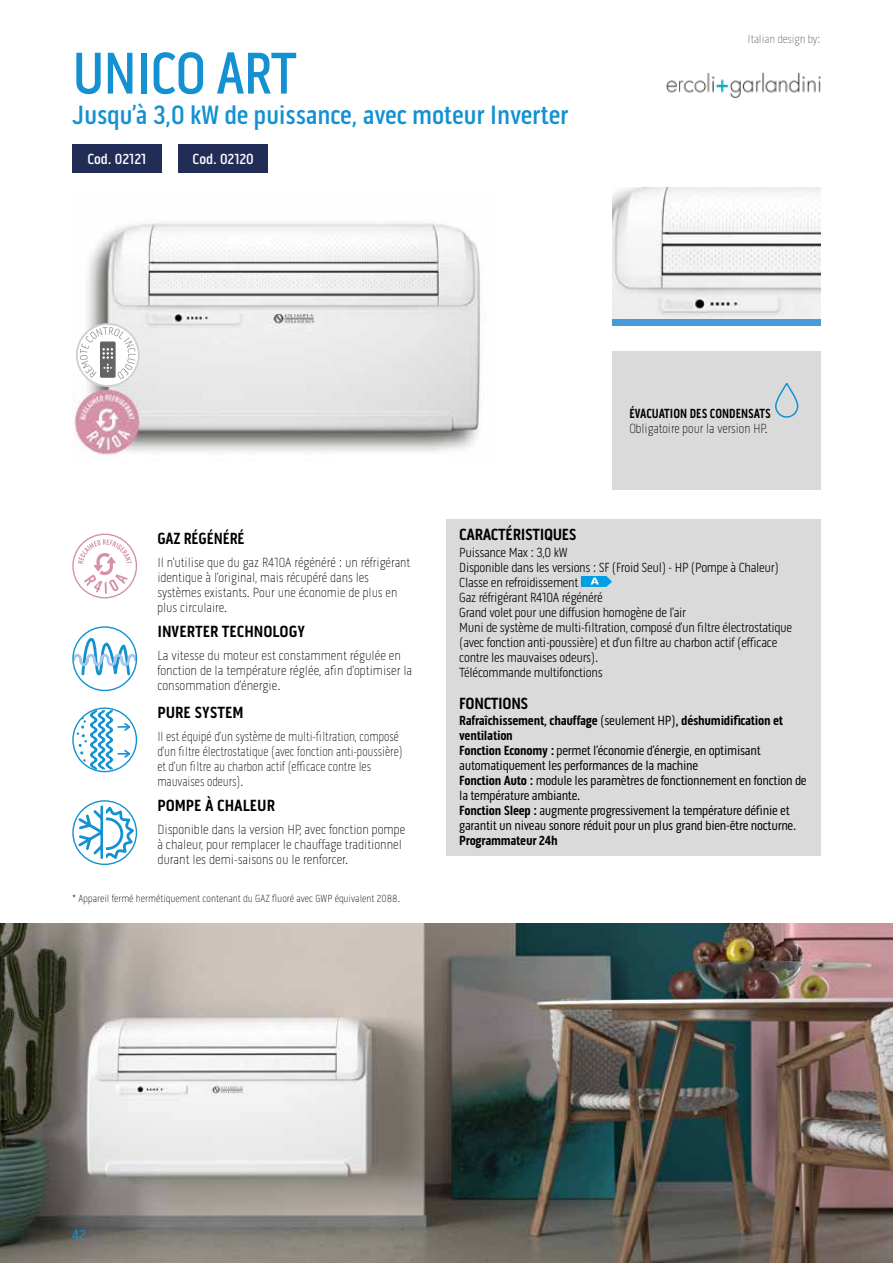
<style>
.page{position:relative;width:893px;height:1263px;background:#fff}
.page>*{position:absolute;margin:0;border:0;box-sizing:border-box;transform-origin:0 0}
.t1{font:500 60px "Pill Gothic 300 mg";letter-spacing:-.02em;color:#1391d1;scale:.95 1}
.t2{font:500 27px "Pill Gothic 300 mg";letter-spacing:-.01em;color:#1391d1}
.t3{font:700 16.5px "Pill Gothic 300 mg";color:#000}
.t4{font:700 16.5px "Pill Gothic 300 mg";letter-spacing:-.02em;color:#000}
.t5{font:700 16.5px "Pill Gothic 300 mg";color:#000;scale:.95 1}
.t6{font:500 15px "Pill Gothic 300 mg";color:#fff}
.t7{font:15px "Pill Gothic 300 mg";color:#1391d1}
.t8{font:100 13.5px/15px "Pill Gothic 300 mg";color:#000}
.t9{font:13.5px/15px "Pill Gothic 300 mg";letter-spacing:-.02em;color:#000}
.t10{font:300 13.5px/15px "Pill Gothic 300 mg";letter-spacing:-.02em;color:#000}
.t11{font:100 13.5px/15px "Pill Gothic 300 mg";color:#000;scale:.91 1}
.t12{font:100 13.5px "Pill Gothic 300 mg";color:#000;scale:.95 1}
.t13{font:700 13.5px "Pill Gothic 300 mg";color:#000;scale:.9 1}
.t14{font:700 13.5px "Pill Gothic 300 mg";letter-spacing:-.02em;color:#000}
.t15{font:100 12px "Pill Gothic 300 mg";letter-spacing:-.01em;color:#646363}
.t16{font:100 10.5px "Pill Gothic 300 mg";color:#000}
.s1{font-weight:700}
</style>
<div class="page">
<img style="left:666px;top:73px;width:155px;height:24px">
<div style="left:72px;top:144px;width:89px;height:29px;background:#212d57"></div>
<div style="left:179px;top:144px;width:89px;height:29px;background:#212d57"></div>
<img style="left:72px;top:219px;width:409px;height:242px">
<img style="left:612px;top:187px;width:209px;height:132px">
<div style="left:612px;top:319px;width:209px;height:7px;background:#499bd8"></div>
<img style="left:0;top:923px;width:893px;height:340px">
<div style="left:446px;top:519px;width:375px;height:168px;background:#dadada"></div>
<div style="left:446px;top:687px;width:375px;height:169px;background:#dadada"></div>
<svg style="left:581px;top:576px;width:31px;height:11px"></svg>
<div style="left:72px;top:534px;width:65px;height:64px;border:1px solid #d591a8;border-radius:50%"></div>
<svg style="left:78px;top:539px;width:54px;height:55px"></svg>
<svg style="left:73px;top:637px;width:63px;height:39px"></svg>
<div style="left:72px;top:626px;width:65px;height:65px;border:1px solid #1391d1;border-radius:50%"></div>
<svg style="left:77px;top:710px;width:53px;height:60px"></svg>
<div style="left:72px;top:707px;width:65px;height:65px;border:1px solid #1391d1;border-radius:50%"></div>
<div style="left:72px;top:800px;width:65px;height:65px;border:1px solid #1391d1;border-radius:50%"></div>
<svg style="left:76px;top:804px;width:57px;height:57px"></svg>
<svg style="left:77px;top:324px;width:62px;height:62px"></svg>
<div style="left:76px;top:323px;width:64px;height:64px;border:2px solid #d0d0d0;border-radius:50%"></div>
<svg style="left:80px;top:327px;width:56px;height:52px"></svg>
<div style="left:612px;top:351px;width:209px;height:139px;background:#dadada"></div>
<div style="left:775px;top:383px;width:23px;height:35px;border:2px solid #1391d1;border-radius:11px"></div>
<h1 class="t1" style="left:72px;top:38px;width:238px">UNICO ART</h1>
<h2 class="t2" style="left:72px;top:99px;width:497px">Jusqu’à 3,0 kW de puissance, avec moteur Inverter</h2>
<p class="t6" style="left:87px;top:150px;width:60px">Cod. 02121</p>
<p class="t6" style="left:193px;top:150px;width:63px">Cod. 02120</p>
<p class="t15" style="left:748px;top:32px;width:74px">Italian design by:</p>
<p class="t13" style="left:629px;top:405px;width:159px">ÉVACUATION DES CONDENSATS</p>
<p class="t12" style="left:629px;top:421px;width:147px">Obligatoire pour la version HP.</p>
<p class="t5" style="left:157px;top:529px;width:93px">GAZ RÉGÉNÉRÉ</p>
<p class="t8" style="left:157px;top:555px;width:255px">Il n’utilise que du gaz R410A régénéré : un réfrigérant identique à l’original, mais récupéré dans les systèmes existants. Pour une économie de plus en plus circulaire.</p>
<p class="t3" style="left:157px;top:621px;width:149px">INVERTER TECHNOLOGY</p>
<p class="t8" style="left:157px;top:647px;width:256px">La vitesse du moteur est constamment régulée en fonction de la température réglée, afin d’optimiser la consommation d’énergie.</p>
<p class="t3" style="left:157px;top:702px;width:88px">PURE SYSTEM</p>
<p class="t11" style="left:157px;top:729px;width:271px">Il est équipé d’un système de multi-filtration, composé d’un filtre électrostatique (avec fonction anti-poussière) et d’un filtre au charbon actif (efficace contre les mauvaises odeurs).</p>
<p class="t3" style="left:157px;top:795px;width:119px">POMPE À CHALEUR</p>
<p class="t8" style="left:157px;top:822px;width:249px">Disponible dans la version HP, avec fonction pompe à chaleur, pour remplacer le chauffage traditionnel durant les demi-saisons ou le renforcer.</p>
<p class="t16" style="left:72px;top:892px;width:329px">* Appareil fermé hermétiquement contenant du GAZ fluoré avec GWP équivalent 2088.</p>
<p class="t4" style="left:459px;top:525px;width:119px">CARACTÉRISTIQUES</p>
<p class="t10" style="left:459px;top:545px;width:334px">Puissance Max : 3,0 kW<br>Disponible dans les versions : SF (Froid Seul) - HP (Pompe à Chaleur)<br>Classe en refroidissement<br>Gaz réfrigérant R410A régénéré<br>Grand volet pour une diffusion homogène de l’air<br>Muni de système de multi-filtration, composé d’un filtre électrostatique (avec fonction anti-poussière) et d’un filtre au charbon actif (efficace contre les mauvaises odeurs).<br>Télécommande multifonctions</p>
<p class="t4" style="left:459px;top:693px;width:71px">FONCTIONS</p>
<p class="t9" style="left:459px;top:713px;width:349px"><span class="s1">Rafraîchissement, chauffage</span> (seulement HP)<span class="s1">, déshumidification et ventilation<br>Fonction Economy :</span> permet l’économie d’énergie, en optimisant automatiquement les performances de la machine<br><span class="s1">Fonction Auto :</span> module les paramètres de fonctionnement en fonction de la température ambiante.<br><span class="s1">Fonction Sleep :</span> augmente progressivement la température définie et garantit un niveau sonore réduit pour un plus grand bien-être nocturne.</p>
<p class="t14" style="left:459px;top:833px;width:100px">Programmateur 24h</p>
<p class="t7" style="left:72px;top:1226px;width:15px">42</p>
</div>
